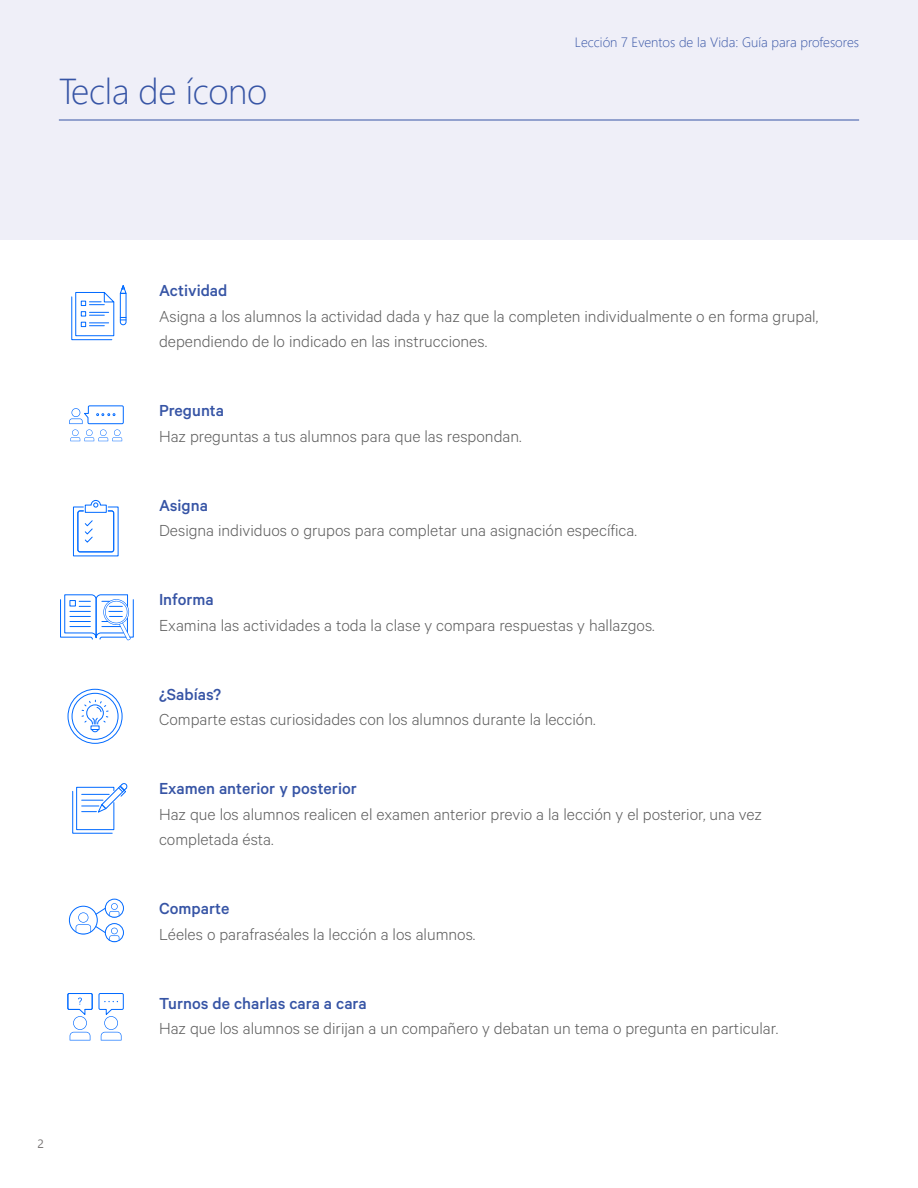
<style>
.page{position:relative;width:918px;height:1188px;background:#fff}
.page>*{position:absolute;margin:0;border:0;box-sizing:border-box;transform-origin:0 0}
.t1{font:300 36px "Segoe UI";letter-spacing:-.01em;color:#3654a5}
.t2{font:300 18px/25.5px "Calibre";color:#5d5d5d}
.t3{font:500 18px "Calibre";color:#3654a5}
.t4{font:300 13.5px "Segoe UI";color:#3654a5}
.t5{font:12px "Segoe UI";color:#757272}
</style>
<div class="page">
<div style="left:0;top:0;width:918px;height:240px;background:#efeff8"></div>
<hr style="left:59px;top:120px;width:800px;height:1px;background:#3654a5">
<svg style="left:71px;top:285px;width:56px;height:55px"></svg>
<svg style="left:69px;top:405px;width:55px;height:36px"></svg>
<svg style="left:73px;top:500px;width:46px;height:51px"></svg>
<svg style="left:60px;top:594px;width:74px;height:46px"></svg>
<div style="left:68px;top:689px;width:54px;height:55px;border:1px solid #006aff;border-radius:50%"></div>
<div style="left:72px;top:693px;width:46px;height:47px;border:1px solid #006aff;border-radius:50%"></div>
<svg style="left:81px;top:699px;width:28px;height:33px"></svg>
<div style="left:105px;top:899px;width:19px;height:19px;border:1px solid #006aff;border-radius:50%"></div>
<div style="left:105px;top:923px;width:19px;height:19px;border:1px solid #006aff;border-radius:50%"></div>
<div style="left:69px;top:906px;width:29px;height:28px;border:1px solid #006aff;border-radius:50%"></div>
<svg style="left:76px;top:903px;width:43px;height:39px"></svg>
<svg style="left:67px;top:993px;width:57px;height:47px"></svg>
<div style="left:25px;top:742px;width:141px;height:129px;background:#fff"></div>
<svg style="left:72px;top:783px;width:55px;height:51px"></svg>
<h1 class="t1" style="left:59px;top:64px;width:210px">Tecla de ícono</h1>
<p class="t4" style="left:575px;top:32px;width:286px">Lección 7 Eventos de la Vida: Guía para profesores</p>
<p class="t5" style="left:38px;top:1135px;width:8px">2</p>
<p class="t3" style="left:159px;top:280px;width:70px">Actividad</p>
<p class="t2" style="left:159px;top:303px;width:661px">Asigna a los alumnos la actividad dada y haz que la completen individualmente o en forma grupal, dependiendo de lo indicado en las instrucciones.</p>
<p class="t3" style="left:159px;top:400px;width:67px">Pregunta</p>
<p class="t2" style="left:159px;top:423px;width:364px">Haz preguntas a tus alumnos para que las respondan.</p>
<p class="t3" style="left:159px;top:495px;width:50px">Asigna</p>
<p class="t2" style="left:159px;top:517px;width:480px">Designa individuos o grupos para completar una asignación específica.</p>
<p class="t3" style="left:159px;top:589px;width:56px">Informa</p>
<p class="t2" style="left:159px;top:612px;width:497px">Examina las actividades a toda la clase y compara respuestas y hallazgos.</p>
<p class="t3" style="left:159px;top:684px;width:64px">¿Sabías?</p>
<p class="t2" style="left:159px;top:706px;width:438px">Comparte estas curiosidades con los alumnos durante la lección.</p>
<p class="t3" style="left:159px;top:778px;width:199px">Examen anterior y posterior</p>
<p class="t2" style="left:159px;top:801px;width:605px">Haz que los alumnos realicen el examen anterior previo a la lección y el posterior, una vez completada ésta.</p>
<p class="t3" style="left:159px;top:898px;width:72px">Comparte</p>
<p class="t2" style="left:159px;top:921px;width:318px">Léeles o parafraséales la lección a los alumnos.</p>
<p class="t3" style="left:159px;top:993px;width:209px">Turnos de charlas cara a cara</p>
<p class="t2" style="left:159px;top:1015px;width:621px">Haz que los alumnos se dirijan a un compañero y debatan un tema o pregunta en particular.</p>
</div>
